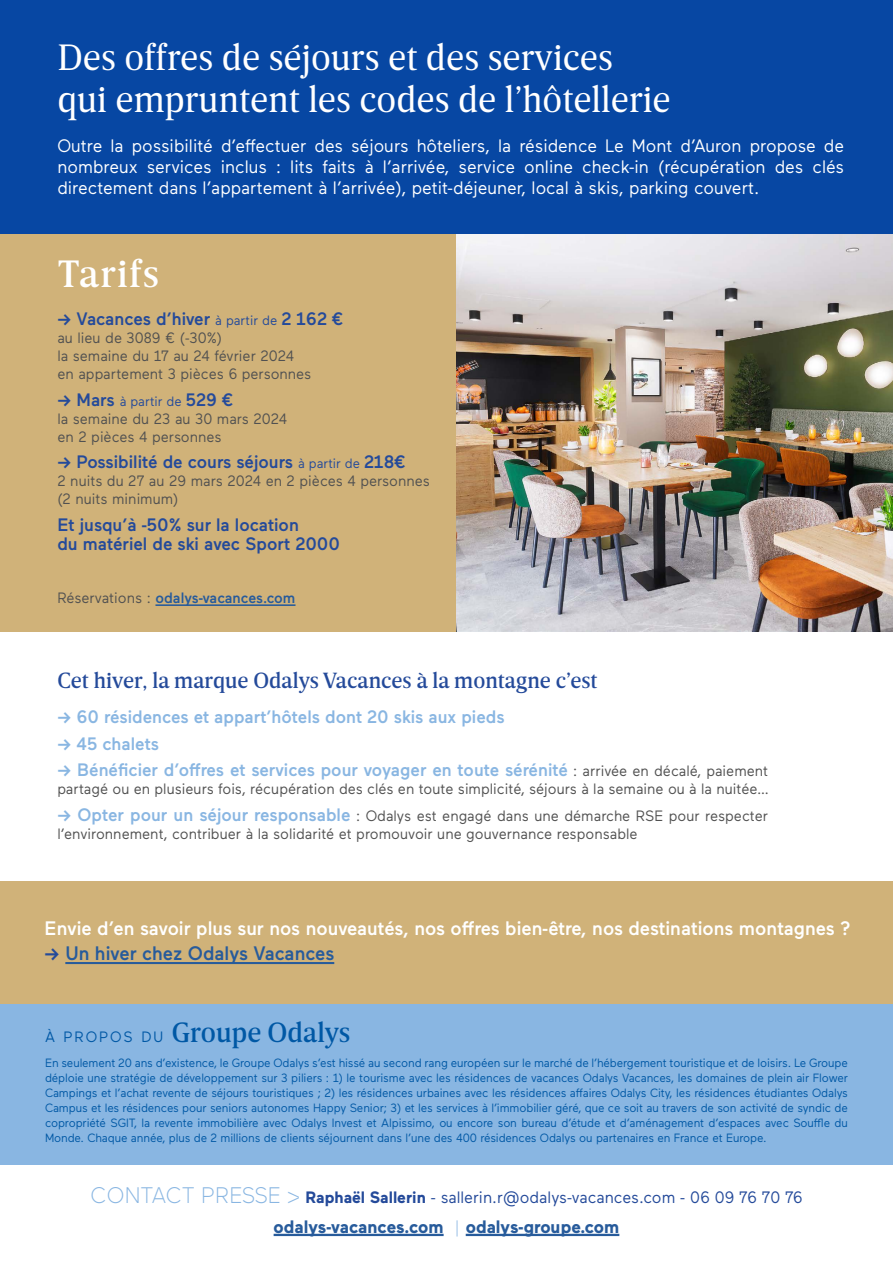
<style>
.page{position:relative;width:893px;height:1263px;background:#fff}
.page>*{position:absolute;margin:0;border:0;box-sizing:border-box;transform-origin:0 0}
.t1{font:500 39px "Breve News";letter-spacing:.03em;color:#fff}
.t2{font:37.5px/42px "Breve News";color:#fff}
.t3{font:500 28.5px "Breve News";color:#0058a5}
.t4{font:500 22.5px "Breve News";color:#244a9a}
.t5{font:500 19.5px "Maax";color:#fff}
.t6{font:500 19.5px "Maax";color:#275b9b}
.t7{font:18px/21px "Maax";color:#fff;text-align:justify}
.t8{font:500 18px/19.5px "Maax";color:#244a9a}
.t9{font:500 18px "Maax";color:#89b6e2}
.t10{font:700 18px "Maax";color:#275b9b}
.t11{font:16.5px "Maax";color:#244a9a}
.t12{font:15px/18px "Maax";color:#515151}
.t13{font:500 15px "Maax";color:#275b9b}
.t14{font:12px/15px "Maax";letter-spacing:-.01em;color:#0058a5;text-align:justify}
.s1{font-weight:400;font-size:13.5px}
.s2{font-weight:400;color:#515151}
.s3{font-weight:400;font-size:15px;color:#515151}
.s4{font-weight:500;font-size:18px;color:#89b6e2}
.s5{color:#244a9a}
.s6{font-family:"Maax";font-weight:400;font-size:15px}
.s7{font-weight:300;font-size:22.5px;color:#89b6e2}
.s8{font-weight:700}
.s9{font-weight:300;color:#89b6e2}
</style>
<div class="page">
<img style="left:456px;top:234px;width:437px;height:397px">
<div style="left:0;top:881px;width:893px;height:122px;background:#d0b279"></div>
<div style="left:0;top:234px;width:456px;height:397px;background:#d0b279"></div>
<hr style="left:65px;top:962px;width:269px;height:2px;background:#275b9b">
<hr style="left:155px;top:604px;width:140px;height:2px;background:#275b9b">
<div style="left:0;top:0;width:893px;height:234px;background:#0747a3"></div>
<div style="left:0;top:1003px;width:893px;height:161px;background:#89b6e2"></div>
<hr style="left:274px;top:1234px;width:170px;height:2px;background:#275b9b">
<hr style="left:466px;top:1234px;width:153px;height:2px;background:#275b9b">
<h2 class="t2" style="left:57px;top:37px;width:615px">Des offres de séjours et des services qui empruntent les codes de l’hôtellerie</h2>
<p class="t7" style="left:57px;top:134px;width:788px">Outre la possibilité d’effectuer des séjours hôteliers, la résidence Le Mont d’Auron propose de nombreux services inclus : lits faits à l’arrivée, service online check-in (récupération des clés directement dans l’appartement à l’arrivée), petit-déjeuner, local à skis, parking couvert.</p>
<h1 class="t1" style="left:57px;top:252px;width:103px">Tarifs</h1>
<h3 class="t8" style="left:57px;top:308px;width:287px">→ Vacances d’hiver <span class="s1">à partir de</span> 2 162 €</h3>
<p class="t12" style="left:57px;top:328px;width:255px">au lieu de 3089 € (-30%)<br>la semaine du 17 au 24 février 2024 en appartement 3 pièces 6 personnes</p>
<h3 class="t8" style="left:57px;top:389px;width:177px">→ Mars <span class="s1">à partir de</span> 529 €</h3>
<p class="t12" style="left:57px;top:409px;width:232px">la semaine du 23 au 30 mars 2024 en 2 pièces 4 personnes</p>
<h3 class="t8" style="left:57px;top:451px;width:350px">→ Possibilité de cours séjours <span class="s1">à partir de</span> 218€</h3>
<p class="t12" style="left:57px;top:471px;width:374px">2 nuits du 27 au 29 mars 2024 en 2 pièces 4 personnes (2 nuits minimum)</p>
<h3 class="t8" style="left:57px;top:514px;width:284px">Et jusqu’à -50% sur la location<br>du matériel de ski avec Sport 2000</h3>
<p class="t13" style="left:57px;top:588px;width:240px"><span class="s2">Réservations :</span> odalys-vacances.com</p>
<h3 class="t4" style="left:57px;top:668px;width:541px">Cet hiver, la marque Odalys Vacances à la montagne c’est</h3>
<h3 class="t9" style="left:57px;top:705px;width:449px">→ 60 résidences et appart’hôtels dont 20 skis aux pieds</h3>
<h3 class="t9" style="left:57px;top:732px;width:103px">→ 45 chalets</h3>
<h3 class="t9" style="left:57px;top:758px;width:712px">→ Bénéficier d’offres et services pour voyager en toute sérénité <span class="s3">: arrivée en décalé, paiement</span></h3>
<p class="t12" style="left:57px;top:779px;width:712px">partagé ou en plusieurs fois, récupération des clés en toute simplicité, séjours à la semaine ou à la nuitée…</p>
<p class="t12" style="left:57px;top:806px;width:712px"><span class="s4">→ Opter pour un séjour responsable</span> : Odalys est engagé dans une démarche RSE pour respecter l’environnement, contribuer à la solidarité et promouvoir une gouvernance responsable</p>
<h3 class="t5" style="left:45px;top:916px;width:807px">Envie d’en savoir plus sur nos nouveautés, nos offres bien-être, nos destinations montagnes ?</h3>
<h3 class="t6" style="left:45px;top:941px;width:291px"><span class="s5">→</span> Un hiver chez Odalys Vacances</h3>
<h3 class="t3" style="left:45px;top:1016px;width:307px"><span class="s6">À PROPOS DU</span> Groupe Odalys</h3>
<p class="t14" style="left:45px;top:1055px;width:804px">En seulement 20 ans d’existence, le Groupe Odalys s’est hissé au second rang européen sur le marché de l’hébergement touristique et de loisirs. Le Groupe déploie une stratégie de développement sur 3 piliers : 1) le tourisme avec les résidences de vacances Odalys Vacances, les domaines de plein air Flower Campings et l’achat revente de séjours touristiques ; 2) les résidences urbaines avec les résidences affaires Odalys City, les résidences étudiantes Odalys Campus et les résidences pour seniors autonomes Happy Senior; 3) et les services à l’immobilier géré, que ce soit au travers de son activité de syndic de copropriété SGIT, la revente immobilière avec Odalys Invest et Alpissimo, ou encore son bureau d’étude et d’aménagement d’espaces avec Souffle du Monde. Chaque année, plus de 2 millions de clients séjournent dans l’une des 400 résidences Odalys ou partenaires en France et Europe.</p>
<h3 class="t11" style="left:90px;top:1187px;width:714px"><span class="s7">CONTACT PRESSE &gt;</span> <span class="s8">Raphaël Sallerin</span> - sallerin.r@odalys-vacances.com - 06 09 76 70 76</h3>
<h3 class="t10" style="left:274px;top:1214px;width:347px">odalys-vacances.com <span class="s9">|</span> odalys-groupe.com</h3>
</div>
